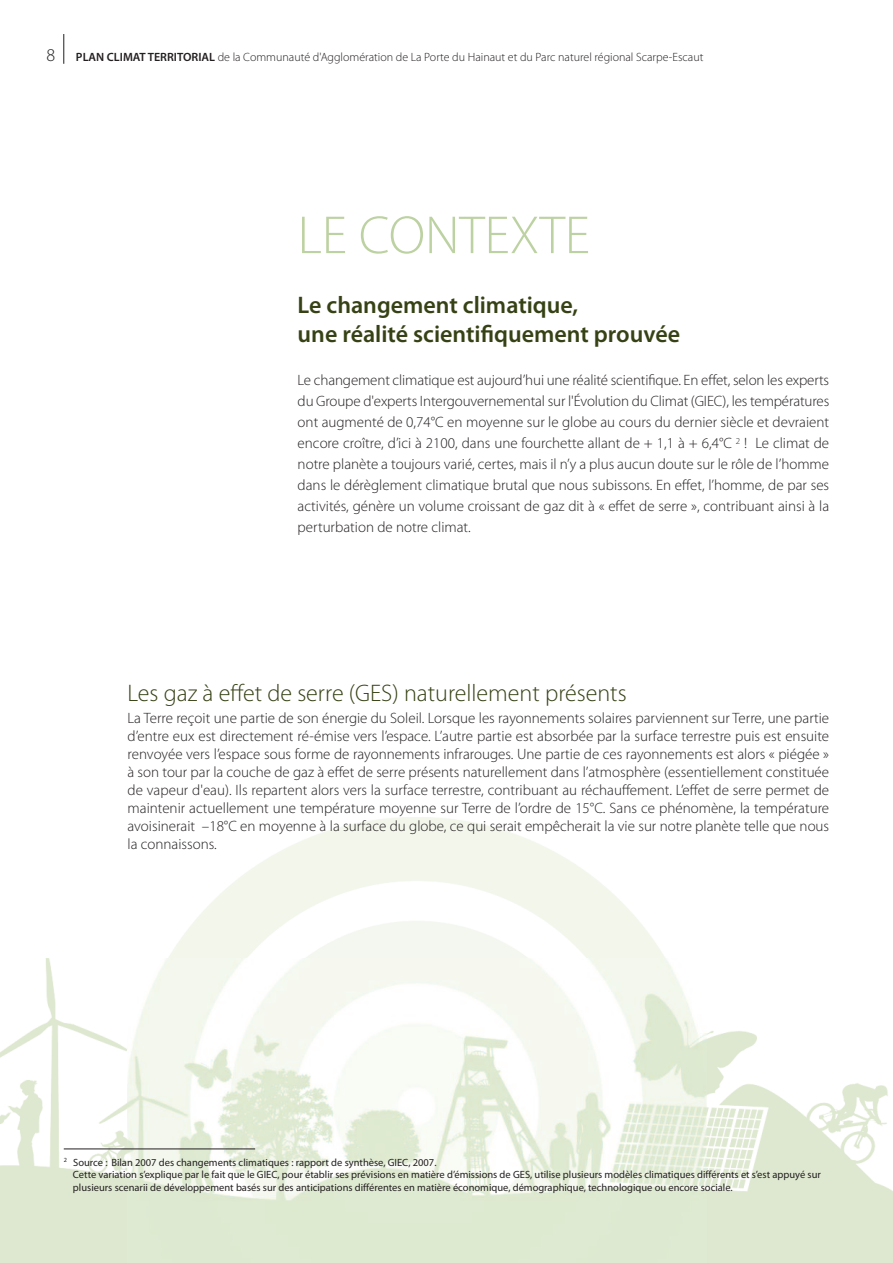
<style>
.page{position:relative;width:893px;height:1263px;background:#fff}
.page>*{position:absolute;margin:0;border:0;box-sizing:border-box;transform-origin:0 0}
.t1{font:300 54px "Myriad Pro";color:#bdd2a2}
.t2{font:600 24px/28.8px "Myriad Pro";color:#364215}
.t3{font:300 24px "Myriad Pro";color:#364215}
.t4{font:300 15px/21px "Myriad Pro";color:#231f20;text-align:justify}
.t5{font:300 12px "Myriad Pro";color:#231f20}
.t6{font:10.5px/12.6px "Myriad Pro";color:#231f20}
.s1{font-size:18px}
.s2{font-weight:600}
</style>
<div class="page">
<img style="left:0;top:958px;width:893px;height:305px">
<hr style="left:63px;top:34px;width:1px;height:30px;background:#231f20">
<hr style="left:64px;top:1148px;width:191px;height:1px;background:#231f20">
<p class="t5" style="left:46px;top:52px;width:658px"><span class="s1">8</span> <span class="s2">PLAN CLIMAT TERRITORIAL</span> de la Communauté d'Agglomération de La Porte du Hainaut et du Parc naturel régional Scarpe-Escaut</p>
<h1 class="t1" style="left:298px;top:215px;width:294px">LE CONTEXTE</h1>
<h2 class="t2" style="left:298px;top:293px;width:384px">Le changement climatique,<br>une réalité scientifiquement prouvée</h2>
<p class="t4" style="left:298px;top:371px;width:533px">Le changement climatique est aujourd’hui une réalité scientifique. En effet, selon les experts du Groupe d'experts Intergouvernemental sur l'Évolution du Climat (GIEC), les températures ont augmenté de 0,74°C en moyenne sur le globe au cours du dernier siècle et devraient encore croître, d’ici à 2100, dans une fourchette allant de + 1,1 à + 6,4°C <sup>2</sup> ! Le climat de notre planète a toujours varié, certes, mais il n’y a plus aucun doute sur le rôle de l’homme dans le dérèglement climatique brutal que nous subissons. En effet, l’homme, de par ses activités, génère un volume croissant de gaz dit à « effet de serre », contribuant ainsi à la perturbation de notre climat.</p>
<h2 class="t3" style="left:128px;top:684px;width:501px">Les gaz à effet de serre (GES) naturellement présents</h2>
<p class="t4" style="left:128px;top:710px;width:703px;line-height:18px">La Terre reçoit une partie de son énergie du Soleil. Lorsque les rayonnements solaires parviennent sur Terre, une partie d’entre eux est directement ré-émise vers l’espace. L’autre partie est absorbée par la surface terrestre puis est ensuite renvoyée vers l’espace sous forme de rayonnements infrarouges. une partie de ces rayonnements est alors « piégée » à son tour par la couche de gaz à effet de serre présents naturellement dans l’atmosphère (essentiellement constituée de vapeur d'eau). Ils repartent alors vers la surface terrestre, contribuant au réchauffement. L’effet de serre permet de maintenir actuellement une température moyenne sur Terre de l’ordre de 15°C. Sans ce phénomène, la température avoisinerait –18°C en moyenne à la surface du globe, ce qui serait empêcherait la vie sur notre planète telle que nous la connaissons.</p>
<p class="t6" style="left:73px;top:1156px;width:749px;text-indent:-9px"><sup>2</sup> Source : Bilan 2007 des changements climatiques : rapport de synthèse, GIEC, 2007.<br>Cette variation s’explique par le fait que le GIEC, pour établir ses prévisions en matière d’émissions de GES, utilise plusieurs modèles climatiques différents et s’est appuyé sur plusieurs scenarii de développement basés sur des anticipations différentes en matière économique, démographique, technologique ou encore sociale.</p>
</div>
